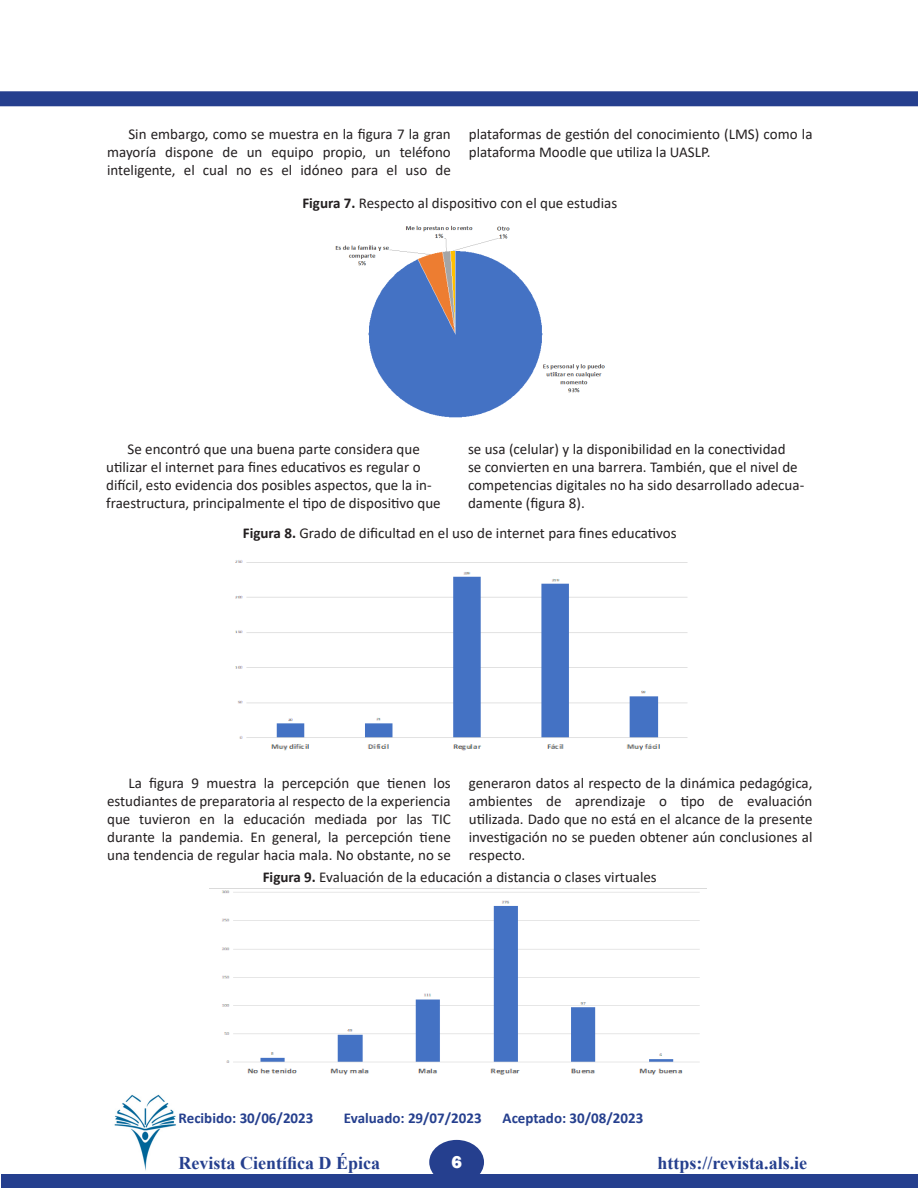
<style>
.page{position:relative;width:918px;height:1188px;background:#fff}
.page>*{position:absolute;margin:0;border:0;box-sizing:border-box;transform-origin:0 0}
.t1{font:700 18px "Times New Roman";color:#253f8e}
.t2{font:800 18px "Franklin Gothic";color:#fff}
.t3{font:15px/18px "Calibri";color:#231f20;text-align:justify}
.t4{font:700 15px "Calibri";color:#253f8e}
.s1{font-weight:700}
</style>
<div class="page">
<div style="left:0;top:91px;width:918px;height:15px;background:#253f8e"></div>
<div style="left:1px;top:1174px;width:914px;height:14px;background:#253f8e"></div>
<svg style="left:916px;top:1174px;width:2px;height:14px"></svg>
<img style="left:114px;top:1095px;width:62px;height:76px">
<div style="left:429px;top:1140px;width:55px;height:44px;background:#253f8e;border-radius:50%"></div>
<img style="left:335px;top:225px;width:270px;height:193px">
<img style="left:235px;top:560px;width:453px;height:191px">
<img style="left:209px;top:888px;width:498px;height:187px">
<p class="t3" style="left:107px;top:124px;width:345px;text-indent:21px">Sin embargo, como se muestra en la figura 7 la gran mayoría dispone de un equipo propio, un teléfono inteligente, el cual no es el idóneo para el uso de</p>
<p class="t3" style="left:469px;top:124px;width:345px">plataformas de gestión del conocimiento (LMS) como la plataforma Moodle que utiliza la UASLP.</p>
<p class="t3" style="left:302px;top:193px;width:316px"><span class="s1">Figura 7.</span> Respecto al dispositivo con el que estudias</p>
<p class="t3" style="left:106px;top:440px;width:336px;text-align:left;text-indent:21px">Se encontró que una buena parte considera que utilizar el internet para fines educativos es regular o difícil, esto evidencia dos posibles aspectos, que la in&shy;fraestructura, principalmente el tipo de dispositivo que</p>
<p class="t3" style="left:468px;top:440px;width:338px;text-align:left">se usa (celular) y la disponibilidad en la conectividad<br>se convierten en una barrera. También, que el nivel de competencias digitales no ha sido desarrollado adecua&shy;damente (figura 8).</p>
<p class="t3" style="left:243px;top:524px;width:435px"><span class="s1">Figura 8.</span> Grado de dificultad en el uso de internet para fines educativos</p>
<p class="t3" style="left:107px;top:774px;width:345px;text-indent:21px">La figura 9 muestra la percepción que tienen los estudiantes de preparatoria al respecto de la experiencia que tuvieron en la educación mediada por las TIC durante la pandemia. En general, la percepción tiene una tendencia de regular hacia mala. No obstante, no se</p>
<p class="t3" style="left:469px;top:774px;width:345px">generaron datos al respecto de la dinámica pedagógica, ambientes de aprendizaje o tipo de evaluación utilizada. Dado que no está en el alcance de la presente investigación no se pueden obtener aún conclusiones al respecto.</p>
<p class="t3" style="left:263px;top:868px;width:396px"><span class="s1">Figura 9.</span> Evaluación de la educación a distancia o clases virtuales</p>
<p class="t4" style="left:179px;top:1108px;width:136px">Recibido: 30/06/2023</p>
<p class="t4" style="left:344px;top:1108px;width:139px">Evaluado: 29/07/2023</p>
<p class="t4" style="left:503px;top:1108px;width:142px">Aceptado: 30/08/2023</p>
<p class="t1" style="left:179px;top:1150px;width:203px">Revista Científica D Épica</p>
<p class="t2" style="left:451px;top:1150px;width:12px">6</p>
<p class="t1" style="left:658px;top:1150px;width:151px">https://revista.als.ie</p>
</div>
